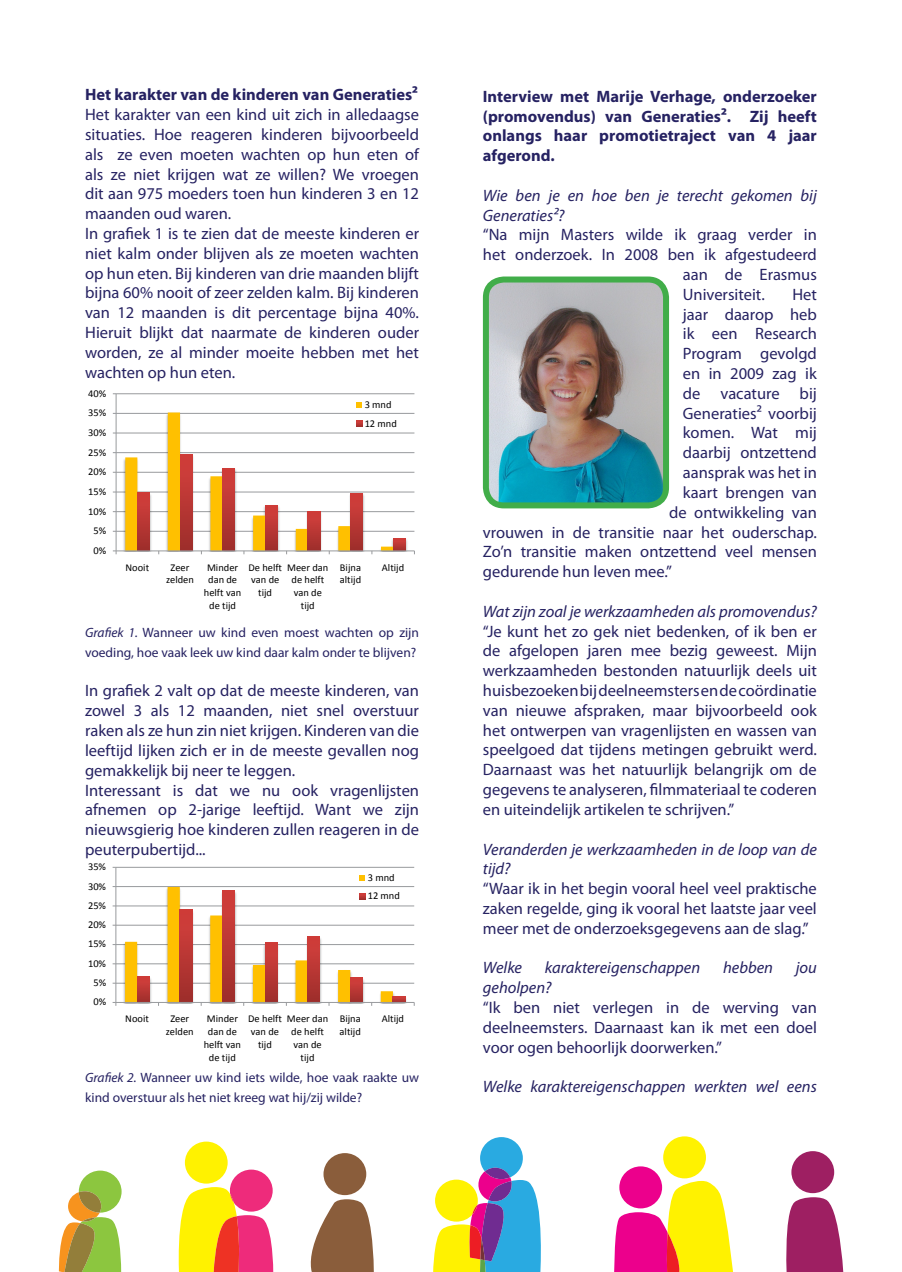
<style>
.page{position:relative;width:902px;height:1272px;background:#fff}
.page>*{position:absolute;margin:0;border:0;box-sizing:border-box;transform-origin:0 0}
.t1{font:16.5px/19.8px "Myriad Pro";color:#262262;text-align:justify}
.t2{font:italic 16.5px/19.8px "Myriad Pro";color:#262262}
.t3{font:700 16.5px/19.8px "Myriad Pro";color:#262262;text-align:justify}
.t4{font:13.5px/19.8px "Myriad Pro";color:#262262}
.t5{font:10.5px/12.8px "Calibri";color:#000;text-align:center}
.s1{font-style:italic}
</style>
<div class="page">
<div style="left:185px;top:1141px;width:43px;height:42px;background:#fff200;border-radius:50%"></div>
<div style="left:323px;top:1153px;width:43px;height:42px;background:#8a5d3b;border-radius:50%"></div>
<svg style="left:178px;top:1169px;width:96px;height:102px"></svg>
<svg style="left:310px;top:1199px;width:64px;height:72px"></svg>
<svg style="left:433px;top:1137px;width:108px;height:134px"></svg>
<svg style="left:58px;top:1170px;width:64px;height:101px"></svg>
<div style="left:619px;top:1166px;width:43px;height:42px;background:#ec008c;border-radius:50%"></div>
<div style="left:791px;top:1151px;width:43px;height:42px;background:#9e1f62;border-radius:50%"></div>
<div style="left:663px;top:1136px;width:43px;height:42px;background:#fff200;border-radius:50%"></div>
<svg style="left:786px;top:1197px;width:57px;height:74px;background:#ac3f78"></svg>
<svg style="left:614px;top:1180px;width:119px;height:91px"></svg>
<hr style="left:116px;top:982px;width:298px;height:1px;background:#989a9d">
<hr style="left:116px;top:963px;width:298px;height:1px;background:#989a9d">
<hr style="left:116px;top:944px;width:298px;height:1px;background:#989a9d">
<hr style="left:116px;top:924px;width:298px;height:1px;background:#989a9d">
<hr style="left:116px;top:905px;width:298px;height:1px;background:#989a9d">
<hr style="left:116px;top:886px;width:298px;height:1px;background:#989a9d">
<hr style="left:116px;top:867px;width:298px;height:1px;background:#989a9d">
<hr style="left:115px;top:867px;width:1px;height:135px;background:#989a9d">
<hr style="left:116px;top:1002px;width:298px;height:1px;background:#989a9d">
<svg style="left:359px;top:875px;width:6px;height:5px"></svg>
<svg style="left:125px;top:887px;width:280px;height:118px"></svg>
<img style="left:490px;top:283px;width:172px;height:218px">
<div style="left:483px;top:276px;width:186px;height:232px;border:6px solid #41ad49;border-radius:18px"></div>
<hr style="left:116px;top:531px;width:298px;height:1px;background:#989a9d">
<hr style="left:116px;top:511px;width:298px;height:1px;background:#989a9d">
<hr style="left:116px;top:491px;width:298px;height:1px;background:#989a9d">
<hr style="left:116px;top:472px;width:298px;height:1px;background:#989a9d">
<hr style="left:116px;top:452px;width:298px;height:1px;background:#989a9d">
<hr style="left:116px;top:432px;width:298px;height:1px;background:#989a9d">
<hr style="left:116px;top:413px;width:298px;height:1px;background:#989a9d">
<hr style="left:116px;top:393px;width:298px;height:1px;background:#989a9d">
<img style="left:405px;top:538px;width:4px;height:14px">
<hr style="left:116px;top:394px;width:1px;height:157px;background:#989a9d">
<hr style="left:116px;top:550px;width:298px;height:1px;background:#989a9d">
<svg style="left:113px;top:550px;width:4px;height:4px"></svg>
<svg style="left:125px;top:402px;width:280px;height:152px"></svg>
<p class="t3" style="left:85px;top:84px;width:334px">Het karakter van de kinderen van Generaties²</p>
<p class="t1" style="left:85px;top:104px;width:335px;text-align:left">Het karakter van een kind uit zich in alledaagse situaties. Hoe reageren kinderen bijvoorbeeld als ze even moeten wachten op hun eten of als ze niet krijgen wat ze willen? We vroegen dit aan 975 moeders toen hun kinderen 3 en 12 maanden oud waren.<br>In grafiek 1 is te zien dat de meeste kinderen er niet kalm onder blijven als ze moeten wachten op hun eten. Bij kinderen van drie maanden blijft bijna 60% nooit of zeer zelden kalm. Bij kinderen van 12 maanden is dit percentage bijna 40%.<br>Hieruit blijkt dat naarmate de kinderen ouder worden, ze al minder moeite hebben met het wachten op hun eten.</p>
<p class="t5" style="left:88px;top:386px;width:20px">40%</p>
<p class="t5" style="left:88px;top:406px;width:20px">35%</p>
<p class="t5" style="left:88px;top:425px;width:20px">30%</p>
<p class="t5" style="left:88px;top:445px;width:20px">25%</p>
<p class="t5" style="left:88px;top:465px;width:20px">20%</p>
<p class="t5" style="left:88px;top:484px;width:20px">15%</p>
<p class="t5" style="left:88px;top:504px;width:20px">10%</p>
<p class="t5" style="left:94px;top:524px;width:14px">5%</p>
<p class="t5" style="left:94px;top:543px;width:14px">0%</p>
<p class="t5" style="left:364px;top:395px;width:34px;line-height:18.3px;text-align:left">3 mnd<br>12 mnd</p>
<p class="t5" style="left:125px;top:560px;width:25px">Nooit</p>
<p class="t5" style="left:166px;top:560px;width:29px">Zeer zelden</p>
<p class="t5" style="left:204px;top:560px;width:39px">Minder dan de helft van de tijd</p>
<p class="t5" style="left:248px;top:560px;width:35px">De helft van de tijd</p>
<p class="t5" style="left:287px;top:560px;width:43px">Meer dan de helft van de tijd</p>
<p class="t5" style="left:340px;top:560px;width:23px;text-align:left">Bijna altijd</p>
<p class="t5" style="left:382px;top:560px;width:24px">Altijd</p>
<p class="t4" style="left:85px;top:622px;width:335px"><span class="s1">Grafiek 1.</span> Wanneer uw kind even moest wachten op zijn voeding, hoe vaak leek uw kind daar kalm onder te blijven?</p>
<p class="t1" style="left:85px;top:680px;width:335px;text-align:left">In grafiek 2 valt op dat de meeste kinderen, van zowel 3 als 12 maanden, niet snel overstuur raken als ze hun zin niet krijgen. Kinderen van die leeftijd lijken zich er in de meeste gevallen nog gemakkelijk bij neer te leggen.<br>Interessant is dat we nu ook vragenlijsten afnemen op 2-jarige leeftijd. Want we zijn nieuwsgierig hoe kinderen zullen reageren in de peuterpubertijd...</p>
<p class="t5" style="left:88px;top:859px;width:20px">35%</p>
<p class="t5" style="left:88px;top:879px;width:20px">30%</p>
<p class="t5" style="left:88px;top:898px;width:20px">25%</p>
<p class="t5" style="left:88px;top:917px;width:20px">20%</p>
<p class="t5" style="left:88px;top:937px;width:20px">15%</p>
<p class="t5" style="left:88px;top:956px;width:20px">10%</p>
<p class="t5" style="left:93px;top:975px;width:14px">5%</p>
<p class="t5" style="left:93px;top:995px;width:14px">0%</p>
<p class="t5" style="left:368px;top:867px;width:34px;line-height:18.3px;text-align:left">3 mnd<br>12 mnd</p>
<p class="t5" style="left:125px;top:1011px;width:25px">Nooit</p>
<p class="t5" style="left:166px;top:1011px;width:29px">Zeer zelden</p>
<p class="t5" style="left:204px;top:1011px;width:39px">Minder dan de helft van de tijd</p>
<p class="t5" style="left:248px;top:1011px;width:35px">De helft van de tijd</p>
<p class="t5" style="left:287px;top:1011px;width:43px">Meer dan de helft van de tijd</p>
<p class="t5" style="left:339px;top:1011px;width:23px;text-align:left">Bijna altijd</p>
<p class="t5" style="left:381px;top:1011px;width:24px">Altijd</p>
<p class="t4" style="left:85px;top:1067px;width:335px"><span class="s1">Grafiek 2.</span> Wanneer uw kind iets wilde, hoe vaak raakte uw kind overstuur als het niet kreeg wat hij/zij wilde?</p>
<p class="t3" style="left:483px;top:86px;width:335px">Interview met Marije Verhage, onderzoeker (promovendus) van Generaties². Zij heeft onlangs haar promotietraject van 4 jaar afgerond.</p>
<p class="t2" style="left:483px;top:185px;width:335px">Wie ben je en hoe ben je terecht gekomen bij<br>Generaties²?</p>
<p class="t1" style="left:483px;top:225px;width:335px">“Na mijn Masters wilde ik graag verder in</p>
<p class="t1" style="left:483px;top:244px;width:335px">het onderzoek. In 2008 ben ik afgestudeerd</p>
<p class="t1" style="left:682px;top:264px;width:135px">aan de Erasmus</p>
<p class="t1" style="left:682px;top:284px;width:83px">Universiteit.</p>
<p class="t1" style="left:792px;top:284px;width:26px">Het</p>
<p class="t1" style="left:682px;top:304px;width:135px">jaar daarop heb</p>
<p class="t1" style="left:682px;top:324px;width:135px">ik een Research</p>
<p class="t1" style="left:682px;top:343px;width:135px">Program gevolgd</p>
<p class="t1" style="left:682px;top:363px;width:135px">en in 2009 zag ik</p>
<p class="t1" style="left:682px;top:383px;width:135px">de vacature bij</p>
<p class="t1" style="left:682px;top:403px;width:135px">Generaties² voorbij</p>
<p class="t1" style="left:682px;top:423px;width:135px">komen. Wat mij</p>
<p class="t1" style="left:682px;top:442px;width:135px">daarbij ontzettend</p>
<p class="t1" style="left:682px;top:462px;width:135px">aansprak was het in</p>
<p class="t1" style="left:682px;top:482px;width:135px">kaart brengen van</p>
<p class="t1" style="left:669px;top:502px;width:149px">de ontwikkeling van</p>
<p class="t1" style="left:483px;top:522px;width:335px">vrouwen in de transitie naar het ouderschap.</p>
<p class="t1" style="left:483px;top:541px;width:335px">Zo’n transitie maken ontzettend veel mensen</p>
<p class="t1" style="left:483px;top:561px;width:190px">gedurende hun leven mee.”</p>
<p class="t2" style="left:483px;top:601px;width:335px">Wat zijn zoal je werkzaamheden als promovendus?</p>
<p class="t1" style="left:483px;top:621px;width:335px">“Je kunt het zo gek niet bedenken, of ik ben er de afgelopen jaren mee bezig geweest. Mijn werkzaamheden bestonden natuurlijk deels uit huisbezoeken bij deelneemsters en de coördinatie van nieuwe afspraken, maar bijvoorbeeld ook het ontwerpen van vragenlijsten en wassen van speelgoed dat tijdens metingen gebruikt werd.<br>Daarnaast was het natuurlijk belangrijk om de gegevens te analyseren, filmmateriaal te coderen en uiteindelijk artikelen te schrijven.”</p>
<p class="t2" style="left:483px;top:838px;width:335px">Veranderden je werkzaamheden in de loop van de tijd?</p>
<p class="t1" style="left:483px;top:878px;width:335px">“Waar ik in het begin vooral heel veel praktische zaken regelde, ging ik vooral het laatste jaar veel meer met de onderzoeksgegevens aan de slag.”</p>
<p class="t2" style="left:483px;top:957px;width:41px">Welke</p>
<p class="t2" style="left:545px;top:957px;width:157px">karaktereigenschappen</p>
<p class="t2" style="left:723px;top:957px;width:51px">hebben</p>
<p class="t2" style="left:795px;top:957px;width:23px">jou</p>
<p class="t2" style="left:483px;top:977px;width:70px">geholpen?</p>
<p class="t1" style="left:483px;top:997px;width:335px">“Ik ben niet verlegen in de werving van deelneemsters. Daarnaast kan ik met een doel voor ogen behoorlijk doorwerken.”</p>
<p class="t2" style="left:483px;top:1076px;width:335px">Welke karaktereigenschappen werkten wel eens</p>
</div>
